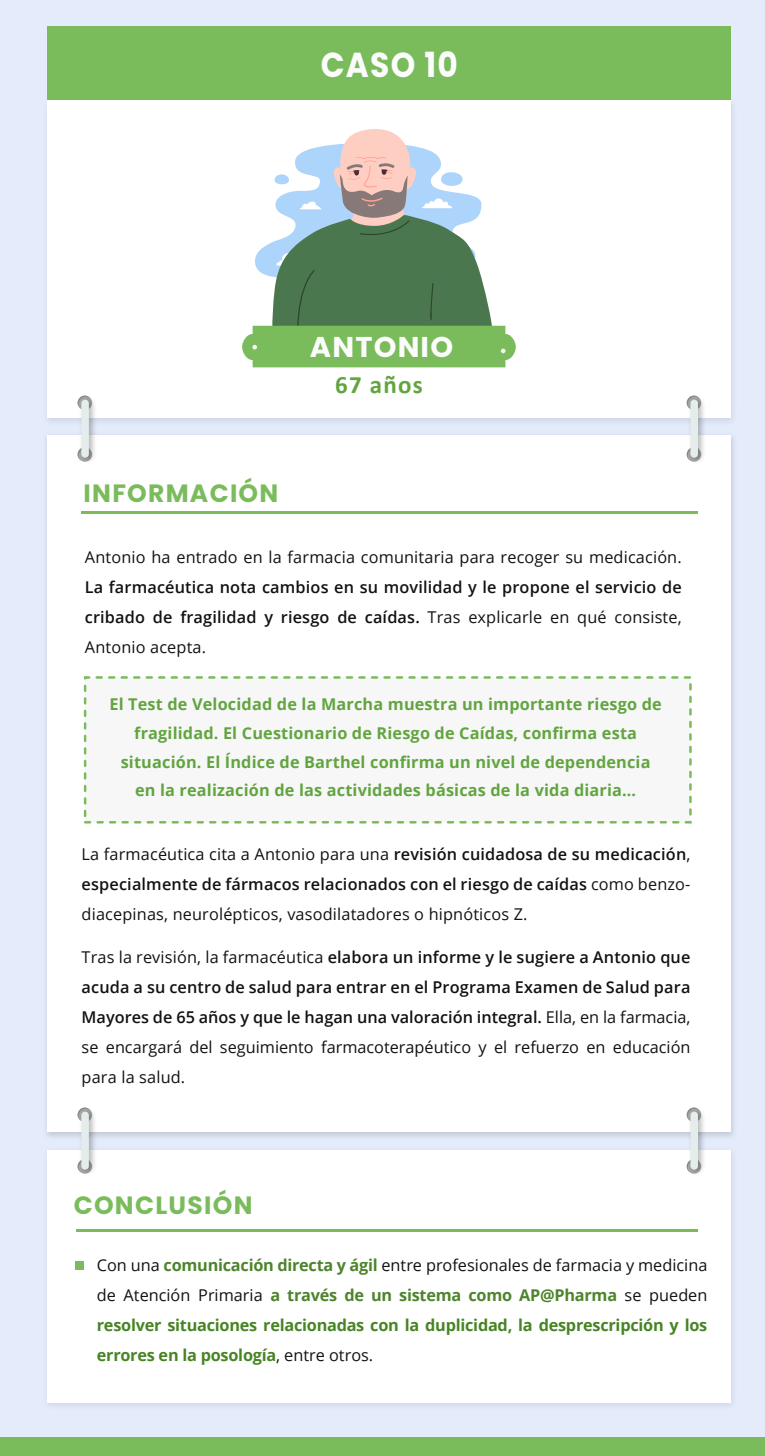
<style>
.page{position:relative;width:765px;height:1456px;background:#fff}
.page>*{position:absolute;margin:0;border:0;box-sizing:border-box;transform-origin:0 0}
.t1{font:700 34.62px "Poppins";letter-spacing:.04em;color:#fcfcfd;scale:.9 1}
.t2{font:700 28.62px "Poppins";letter-spacing:.04em;color:#fcfcfd}
.t3{font:700 25px "Poppins";letter-spacing:.05em;color:#7abc5c}
.t4{font:700 25px "Calibri";letter-spacing:.05em;color:#62a53f}
.t5{font:600 16.25px/30px "Open Sans";letter-spacing:.01em;color:#111313;text-align:justify}
.t6{font:16.25px/30px "Open Sans";letter-spacing:.01em;color:#111313;text-align:justify}
.t7{font:700 16.25px/30px "Open Sans";letter-spacing:-.015em;color:#478424;text-align:justify}
.t8{font:700 16.25px/28.8px "Open Sans";letter-spacing:.01em;color:#62a53f;text-align:center}
.s1{font-weight:400}
.s2{font-weight:600}
.s3{font-weight:400;color:#111313}
.s4{color:#4d842c}
</style>
<div class="page">
<div style="left:0;top:0;width:764px;height:1446px;background:#e4ecfc"></div>
<div style="left:47px;top:26px;width:683px;height:76px;background:#7abc5c"></div>
<div style="left:47px;top:435px;width:683px;height:696px;background:#fff"></div>
<div style="left:47px;top:1149px;width:683px;height:253px;background:#fff"></div>
<div style="left:84px;top:676px;width:607px;height:147px;background:#f7f7f8;border:2px dashed #7abc5c"></div>
<img style="left:685px;top:1107px;width:22px;height:67px">
<div style="left:690px;top:1111px;width:7px;height:58px;background:#e4ecec;border-radius:4px"></div>
<img style="left:76px;top:1107px;width:23px;height:67px">
<div style="left:81px;top:1111px;width:8px;height:58px;background:#e4ecec;border-radius:4px"></div>
<div style="left:0;top:1436px;width:764px;height:19px;background:#7abc5c"></div>
<div style="left:75px;top:1260px;width:9px;height:9px;background:#7abc5c"></div>
<img style="left:48px;top:95px;width:685px;height:327px">
<div style="left:47px;top:100px;width:683px;height:318px;background:#fff"></div>
<img style="left:685px;top:395px;width:22px;height:67px">
<div style="left:690px;top:399px;width:7px;height:58px;background:#e4ecec;border-radius:4px"></div>
<img style="left:76px;top:395px;width:23px;height:67px">
<div style="left:81px;top:399px;width:8px;height:58px;background:#e4ecec;border-radius:4px"></div>
<hr style="left:82px;top:511px;width:615px;height:3px;background:#7abc5c">
<hr style="left:77px;top:1229px;width:620px;height:3px;background:#7abc5c">
<svg style="left:242px;top:129px;width:273px;height:238px"></svg>
<h1 class="t1" style="left:320px;top:45px;width:154px">CASO 10</h1>
<h2 class="t2" style="left:310px;top:330px;width:145px">ANTONIO</h2>
<h3 class="t3" style="left:84px;top:479px;width:196px">INFORMACIÓN</h3>
<h3 class="t4" style="left:335px;top:367px;width:89px">67 años</h3>
<p class="t6" style="left:85px;top:542px;width:598px">Antonio ha entrado en la farmacia comunitaria para recoger su medicación.</p>
<p class="t5" style="left:85px;top:572px;width:598px">La farmacéutica nota cambios en su movilidad y le propone el servicio de cribado de fragilidad y riesgo de caídas. <span class="s1">Tras explicarle en qué consiste, Antonio acepta.</span></p>
<p class="t8" style="left:109px;top:689px;width:553px">El Test de Velocidad de la Marcha muestra un importante riesgo de fragilidad. El Cuestionario de Riesgo de Caídas, confirma esta situación. El Índice de Barthel confirma un nivel de dependencia en la realización de las actividades básicas de la vida diaria…</p>
<p class="t6" style="left:82px;top:838px;width:610px">La farmacéutica cita a Antonio para una <span class="s2">revisión cuidadosa de su medicación</span>, <span class="s2">especialmente de fármacos relacionados con el riesgo de caídas</span> como benzo&shy;diacepinas, neurolépticos, vasodilatadores o hipnóticos Z.</p>
<p class="t5" style="left:82px;top:941px;width:610px"><span class="s1">Tras la revisión, la farmacéutica</span> elabora un informe y le sugiere a Antonio que acuda a su centro de salud para entrar en el Programa Examen de Salud para Mayores de 65 años y que le hagan una valoración integral. <span class="s1">Ella, en la farmacia, se encargará del seguimiento farmacoterapéutico y el refuerzo en educación para la salud.</span></p>
<h3 class="t3" style="left:74px;top:1191px;width:180px">CONCLUSIÓN</h3>
<p class="t7" style="left:97px;top:1249px;width:611px"><span class="s3">Con una</span> <span class="s4">comunicación directa y ágil</span> <span class="s3">entre profesionales de farmacia y medicina de Atención Primaria</span> <span class="s4">a través de un sistema como AP@Pharma</span> <span class="s3">se pueden </span>resolver situaciones relacionadas con la duplicidad, la desprescripción y los errores en la posología<span class="s3">, entre otros.</span></p>
</div>
